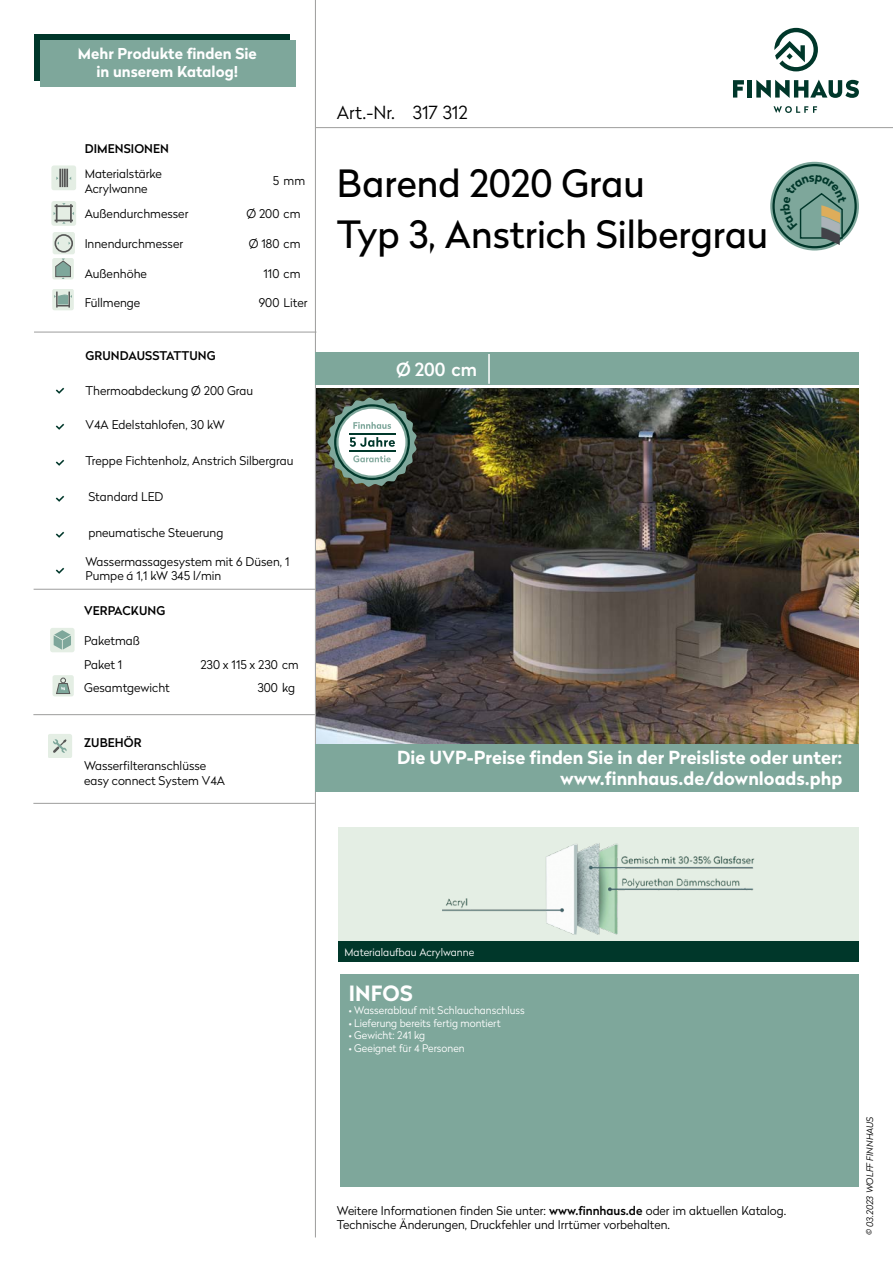
<style>
.page{position:relative;width:893px;height:1263px;background:#fff}
.page>*{position:absolute;margin:0;border:0;box-sizing:border-box;transform-origin:0 0}
.t1{font:37.5px/51px "Radikal";color:#000}
.t2{font:700 21px "Radikal";letter-spacing:.005em;color:#fff}
.t3{font:700 18px/21.6px "Radikal";color:#fff;text-align:right}
.t4{font:300 18px "Radikal";color:#000}
.t5{font:500 18px "Radikal";color:#fff}
.t6{font:700 15px/18px "Radikal";color:#fff;text-align:center}
.t7{font:300 12px/14.4px "Radikal";color:#000}
.t8{font:500 12px "Radikal";letter-spacing:.005em;color:#000}
.t9{font:300 10.5px "Radikal";color:#fff}
.t10{font:italic 300 9px "Radikal";color:#000}
.s1{font-weight:500}
</style>
<div class="page">
<img style="left:316px;top:388px;width:543px;height:356px">
<hr style="left:316px;top:127px;width:577px;height:1px;background:#9d9d9c">
<hr style="left:315px;top:0;width:1px;height:1237px;background:#9d9d9c">
<div style="left:315px;top:352px;width:544px;height:32px;background:#7ea79b"></div>
<div style="left:51px;top:165px;width:25px;height:25px;background:#e4eee4;border-radius:3px"></div>
<svg style="left:56px;top:169px;width:15px;height:18px"></svg>
<div style="left:51px;top:201px;width:25px;height:25px;background:#e4eee4;border-radius:3px"></div>
<svg style="left:54px;top:203px;width:20px;height:21px"></svg>
<div style="left:53px;top:232px;width:22px;height:22px;background:#e4eee4;border-radius:2px"></div>
<div style="left:55px;top:234px;width:18px;height:19px;border:2px solid #575756;border-radius:50%"></div>
<div style="left:52px;top:258px;width:22px;height:21px;background:#e4eee4;border-radius:2px"></div>
<svg style="left:55px;top:259px;width:16px;height:20px"></svg>
<div style="left:52px;top:289px;width:22px;height:21px;background:#e4eee4;border-radius:2px"></div>
<svg style="left:54px;top:292px;width:18px;height:16px"></svg>
<div style="left:48px;top:734px;width:24px;height:24px;background:#e4eee4;border-radius:3px"></div>
<svg style="left:53px;top:739px;width:14px;height:14px"></svg>
<div style="left:50px;top:628px;width:25px;height:24px;background:#e4eee4;border-radius:3px"></div>
<svg style="left:54px;top:630px;width:17px;height:20px"></svg>
<div style="left:53px;top:675px;width:21px;height:21px;background:#e4eee4;border-radius:2px"></div>
<svg style="left:56px;top:678px;width:15px;height:16px"></svg>
<hr style="left:34px;top:589px;width:282px;height:1px;background:#9d9d9c">
<hr style="left:33px;top:803px;width:282px;height:1px;background:#9d9d9c">
<hr style="left:33px;top:714px;width:282px;height:1px;background:#9d9d9c">
<svg style="left:327px;top:398px;width:90px;height:89px"></svg>
<svg style="left:56px;top:388px;width:8px;height:6px"></svg>
<svg style="left:56px;top:424px;width:8px;height:6px"></svg>
<svg style="left:56px;top:460px;width:8px;height:6px"></svg>
<svg style="left:56px;top:496px;width:8px;height:6px"></svg>
<svg style="left:56px;top:532px;width:8px;height:6px"></svg>
<svg style="left:56px;top:568px;width:8px;height:6px"></svg>
<hr style="left:34px;top:332px;width:282px;height:1px;background:#9d9d9c">
<hr style="left:488px;top:354px;width:2px;height:30px;background:#fff">
<div style="left:339px;top:827px;width:520px;height:119px;background:#e4eee4"></div>
<img style="left:442px;top:843px;width:313px;height:99px">
<div style="left:339px;top:942px;width:520px;height:20px;background:#00372a"></div>
<div style="left:340px;top:974px;width:519px;height:213px;background:#7ea79b"></div>
<div style="left:316px;top:744px;width:543px;height:48px;background:#7ea79b"></div>
<div style="left:34px;top:34px;width:255px;height:46px;background:#00372a"></div>
<div style="left:40px;top:41px;width:255px;height:46px;background:#7ea79b"></div>
<svg style="left:774px;top:28px;width:44px;height:43px"></svg>
<svg style="left:773px;top:106px;width:44px;height:7px"></svg>
<svg style="left:733px;top:80px;width:11px;height:18px"></svg>
<hr style="left:748px;top:80px;width:4px;height:18px;background:#00372a">
<svg style="left:756px;top:80px;width:103px;height:18px"></svg>
<svg style="left:772px;top:164px;width:85px;height:84px"></svg>
<p class="t6" style="left:78px;top:44px;width:181px">Mehr Produkte finden Sie in unserem Katalog!</p>
<p class="t8" style="left:85px;top:140px;width:86px">DIMENSIONEN</p>
<p class="t7" style="left:85px;top:166px;width:79px">Materialstärke<br>Acrylwanne</p>
<p class="t7" style="left:273px;top:173px;width:34px">5 mm</p>
<p class="t7" style="left:85px;top:206px;width:105px">Außendurchmesser</p>
<p class="t7" style="left:246px;top:206px;width:55px">Ø 200 cm</p>
<p class="t7" style="left:85px;top:236px;width:100px">Innendurchmesser</p>
<p class="t7" style="left:249px;top:236px;width:53px">Ø 180 cm</p>
<p class="t7" style="left:85px;top:265px;width:64px">Außenhöhe</p>
<p class="t7" style="left:264px;top:265px;width:38px">110 cm</p>
<p class="t7" style="left:85px;top:295px;width:57px">Füllmenge</p>
<p class="t7" style="left:259px;top:295px;width:50px">900 Liter</p>
<p class="t8" style="left:86px;top:347px;width:132px">GRUNDAUSSTATTUNG</p>
<p class="t7" style="left:86px;top:383px;width:169px">Thermoabdeckung Ø 200 Grau</p>
<p class="t7" style="left:86px;top:417px;width:141px">V4A Edelstahlofen, 30 kW</p>
<p class="t7" style="left:86px;top:453px;width:209px">Treppe Fichtenholz, Anstrich Silbergrau</p>
<p class="t7" style="left:88px;top:489px;width:76px">Standard LED</p>
<p class="t7" style="left:88px;top:525px;width:136px">pneumatische Steuerung</p>
<p class="t7" style="left:86px;top:554px;width:205px">Wassermassagesystem mit 6 Düsen, 1<br>Pumpe á 1,1 kW 345 l/min</p>
<p class="t8" style="left:84px;top:602px;width:83px">VERPACKUNG</p>
<p class="t7" style="left:84px;top:629px;width:57px;line-height:23.4px">Paketmaß<br>Paket 1</p>
<p class="t7" style="left:200px;top:656px;width:100px">230 x 115 x 230 cm</p>
<p class="t7" style="left:84px;top:680px;width:87px">Gesamtgewicht</p>
<p class="t7" style="left:257px;top:680px;width:39px">300 kg</p>
<p class="t8" style="left:84px;top:734px;width:59px">ZUBEHÖR</p>
<p class="t7" style="left:84px;top:758px;width:143px">Wasserfilteranschlüsse easy connect System V4A</p>
<h3 class="t4" style="left:337px;top:100px;width:132px">Art.-Nr. 317 312</h3>
<h1 class="t1" style="left:337px;top:156px;width:433px">Barend 2020 Grau<br>Typ 3, Anstrich Silbergrau</h1>
<h3 class="t5" style="left:396px;top:356px;width:83px">Ø 200 cm</h3>
<h3 class="t3" style="left:397px;top:745px;width:447px">Die UVP-Preise finden Sie in der Preisliste oder unter: www.finnhaus.de/downloads.php</h3>
<p class="t9" style="left:345px;top:945px;width:131px">Materialaufbau Acrylwanne</p>
<h2 class="t2" style="left:349px;top:978px;width:65px">INFOS</h2>
<p class="t9" style="left:349px;top:1003px;width:178px">• Wasserablauf mit Schlauchanschluss</p>
<p class="t9" style="left:349px;top:1015px;width:153px">• Lieferung bereits fertig montiert</p>
<p class="t9" style="left:349px;top:1028px;width:78px">• Gewicht: 241 kg</p>
<p class="t9" style="left:349px;top:1041px;width:117px">• Geeignet für 4 Personen</p>
<p class="t7" style="left:337px;top:1202px;width:451px">Weitere Informationen finden Sie unter: <span class="s1">www.finnhaus.de</span> oder im aktuellen Katalog.</p>
<p class="t7" style="left:337px;top:1217px;width:335px">Technische Änderungen, Druckfehler und Irrtümer vorbehalten.</p>
<p class="t10" style="left:864px;top:1235px;width:120px;rotate:-90deg">© 03.2023 WOLFF FINNHAUS</p>
</div>
